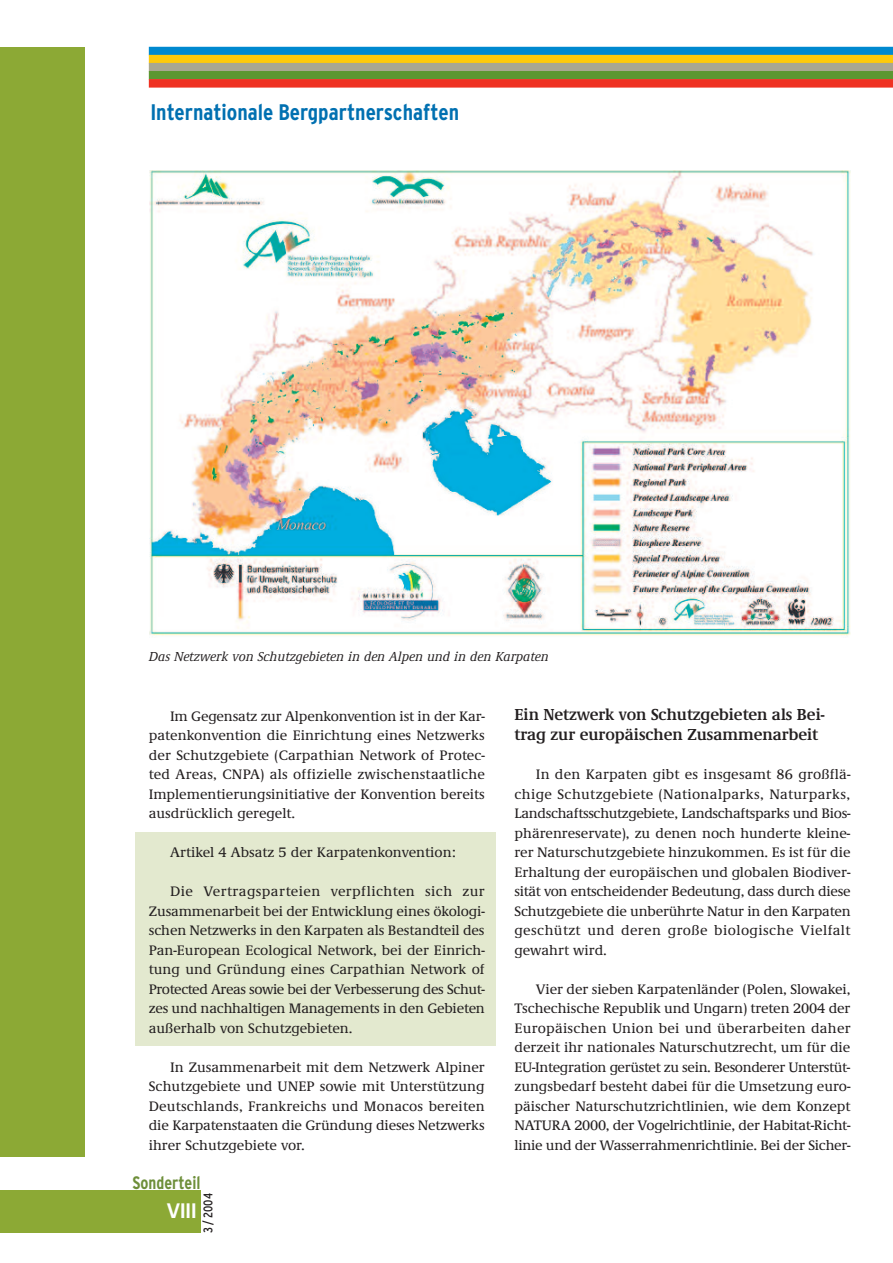
<style>
.page{position:relative;width:893px;height:1263px;background:#fff}
.page>*{position:absolute;margin:0;border:0;box-sizing:border-box;transform-origin:0 0}
.t1{font:700 condensed 22.5px "Interstate";color:#0070b1}
.t2{font:700 21px "Frutiger";color:#fff;scale:.95 1}
.t3{font:700 condensed 18px "Interstate";color:#6e8f3a;scale:.95 1}
.t4{font:600 16.5px/19.8px "Demos EF";color:#231f20;scale:.95 1}
.t5{font:500 14.25px/19.5px "Demos EF";color:#231f20;text-align:justify}
.t6{font:italic 500 13.5px "Demos EF";color:#231f20}
.t7{font:condensed 12.6px "Interstate";color:#231f20}
</style>
<div class="page">
<div style="left:136px;top:833px;width:360px;height:213px;background:#e3e9cf"></div>
<div style="left:0;top:47px;width:85px;height:1110px;background:#8ca935"></div>
<div style="left:149px;top:47px;width:744px;height:8px;background:#0089cf"></div>
<div style="left:149px;top:55px;width:744px;height:8px;background:#feca0a"></div>
<div style="left:149px;top:63px;width:744px;height:8px;background:#a9a790"></div>
<div style="left:149px;top:71px;width:744px;height:9px;background:#5c9731"></div>
<div style="left:149px;top:79px;width:744px;height:9px;background:#ef3122"></div>
<div style="left:0;top:1190px;width:200px;height:43px;background:#8ca935"></div>
<img style="left:149px;top:170px;width:701px;height:466px">
<h1 class="t1" style="left:150px;top:100px;width:310px">Internationale Bergpartnerschaften</h1>
<p class="t6" style="left:149px;top:648px;width:402px">Das Netzwerk von Schutzgebieten in den Alpen und in den Karpaten</p>
<p class="t5" style="left:149px;top:706px;width:338px;text-indent:21px">Im Gegensatz zur Alpenkonvention ist in der Kar&shy;patenkonvention die Einrichtung eines Netzwerks der Schutzgebiete (Carpathian Network of Protec&shy;ted Areas, CNPA) als offizielle zwischenstaatliche Implementierungsinitiative der Konvention bereits ausdrücklich geregelt.</p>
<p class="t5" style="left:170px;top:843px;width:287px">Artikel 4 Absatz 5 der Karpatenkonvention:</p>
<p class="t5" style="left:149px;top:882px;width:338px;text-indent:21px">Die Vertragsparteien verpflichten sich zur Zusammenarbeit bei der Entwicklung eines ökologi&shy;schen Netzwerks in den Karpaten als Bestandteil des Pan-European Ecological Network, bei der Einrich&shy;tung und Gründung eines Carpathian Network of Protected Areas sowie bei der Verbesserung des Schut&shy;zes und nachhaltigen Managements in den Gebieten außerhalb von Schutzgebieten.</p>
<p class="t5" style="left:149px;top:1057px;width:338px;text-indent:21px">In Zusammenarbeit mit dem Netzwerk Alpiner Schutzgebiete und UNEP sowie mit Unterstützung Deutschlands, Frankreichs und Monacos bereiten die Karpatenstaaten die Gründung dieses Netzwerks ihrer Schutzgebiete vor.</p>
<p class="t3" style="left:133px;top:1173px;width:73px">Sonderteil</p>
<h2 class="t2" style="left:167px;top:1202px;width:33px">VIII</h2>
<p class="t7" style="left:201px;top:1233px;width:41px;rotate:-90deg">3 / 2004</p>
<p class="t4" style="left:514px;top:704px;width:328px">Ein Netzwerk von Schutzgebieten als Bei&shy;trag zur europäischen Zusammenarbeit</p>
<p class="t5" style="left:514px;top:765px;width:338px;text-indent:21px">In den Karpaten gibt es insgesamt 86 großflä&shy;chige Schutzgebiete (Nationalparks, Naturparks, Landschaftsschutzgebiete, Landschaftsparks und Bios&shy;phärenreservate), zu denen noch hunderte kleine&shy;rer Naturschutzgebiete hinzukommen. Es ist für die Erhaltung der europäischen und globalen Biodiver&shy;sität von entscheidender Bedeutung, dass durch diese Schutzgebiete die unberührte Natur in den Karpaten geschützt und deren große biologische Vielfalt gewahrt wird.</p>
<p class="t5" style="left:514px;top:979px;width:338px;text-indent:21px">Vier der sieben Karpatenländer (Polen, Slowakei, Tschechische Republik und Ungarn) treten 2004 der Europäischen Union bei und überarbeiten daher derzeit ihr nationales Naturschutzrecht, um für die EU-Integration gerüstet zu sein. Besonderer Unterstüt&shy;zungsbedarf besteht dabei für die Umsetzung euro&shy;päischer Naturschutzrichtlinien, wie dem Konzept NATURA 2000, der Vogelrichtlinie, der Habitat-Richt&shy;linie und der Wasserrahmenrichtlinie. Bei der Sicher-</p>
</div>
